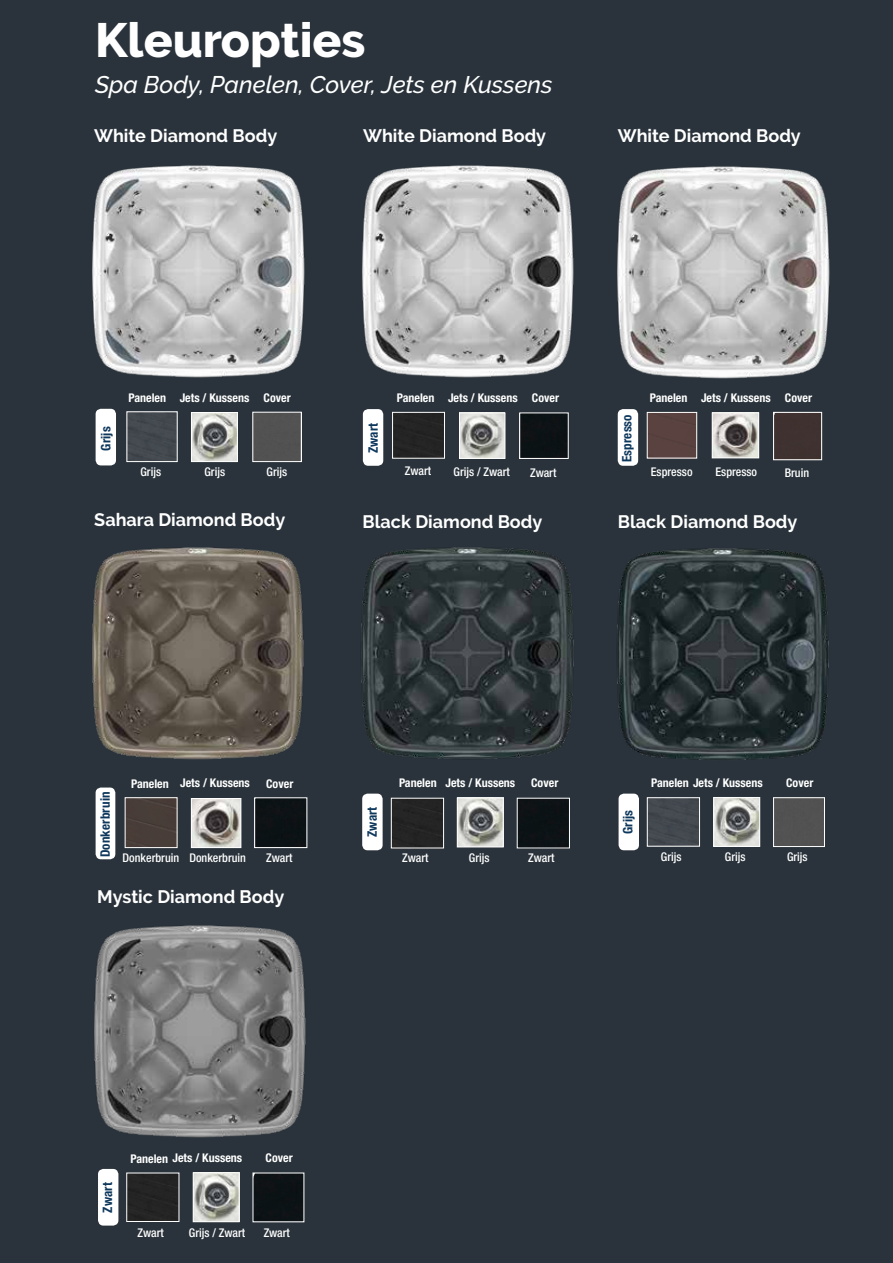
<style>
.page{position:relative;width:893px;height:1263px;background:#2a333b}
.page>*{position:absolute;margin:0;border:0;box-sizing:border-box;transform-origin:0 0}
.t1{font:800 48px "Raleway";color:#fff}
.t2{font:italic 500 24px "Raleway";color:#fff}
.t3{font:700 18px "Raleway";color:#fff}
.t4{font:700 condensed 13.05px "Helvetica Neue";letter-spacing:.01em;color:#0e375c}
.t5{font:700 condensed 12px "Helvetica Neue";color:#fff}
.t6{font:500 condensed 12px "Helvetica Neue";color:#fff}
</style>
<div class="page">
<div style="left:96px;top:787px;width:19px;height:72px;background:#fff;border-radius:5px"></div>
<div style="left:96px;top:409px;width:20px;height:56px;background:#fff;border-radius:5px"></div>
<div style="left:363px;top:409px;width:20px;height:57px;background:#fff;border-radius:5px"></div>
<div style="left:618px;top:409px;width:20px;height:57px;background:#fff;border-radius:5px"></div>
<div style="left:362px;top:794px;width:21px;height:56px;background:#fff;border-radius:5px"></div>
<div style="left:619px;top:794px;width:20px;height:56px;background:#fff;border-radius:5px"></div>
<div style="left:98px;top:1169px;width:20px;height:56px;background:#fff;border-radius:5px"></div>
<div style="left:129px;top:413px;width:47px;height:47px;background:#43494f"></div>
<div style="left:127px;top:411px;width:51px;height:51px;border:1px solid #fff"></div>
<div style="left:649px;top:414px;width:46px;height:42px;background:#59423f"></div>
<div style="left:647px;top:412px;width:50px;height:46px;border:1px solid #fff"></div>
<img style="left:92px;top:547px;width:212px;height:213px">
<div style="left:392px;top:412px;width:53px;height:47px;border:1px solid #fff"></div>
<img style="left:617px;top:548px;width:212px;height:212px">
<div style="left:254px;top:414px;width:46px;height:46px;background:#525252"></div>
<div style="left:252px;top:412px;width:50px;height:50px;border:1px solid #fff"></div>
<div style="left:775px;top:414px;width:45px;height:44px;background:#3f3130"></div>
<div style="left:773px;top:412px;width:49px;height:48px;border:1px solid #fff"></div>
<img style="left:461px;top:415px;width:42px;height:42px">
<div style="left:459px;top:413px;width:46px;height:46px;border:1px solid #fff"></div>
<img style="left:714px;top:414px;width:43px;height:42px">
<div style="left:712px;top:412px;width:47px;height:46px;border:1px solid #fff"></div>
<img style="left:193px;top:414px;width:43px;height:46px">
<div style="left:191px;top:412px;width:47px;height:50px;border:1px solid #fff"></div>
<div style="left:127px;top:799px;width:48px;height:47px;background:#483d38"></div>
<div style="left:125px;top:797px;width:52px;height:51px;border:1px solid #fff"></div>
<img style="left:193px;top:800px;width:46px;height:46px">
<div style="left:191px;top:798px;width:50px;height:50px;border:1px solid #fff"></div>
<div style="left:254px;top:797px;width:53px;height:51px;border:1px solid #fff"></div>
<div style="left:519px;top:413px;width:50px;height:46px;border:1px solid #fff"></div>
<div style="left:391px;top:798px;width:53px;height:50px;border:1px solid #fff"></div>
<div style="left:649px;top:799px;width:49px;height:45px;background:#43494f"></div>
<div style="left:647px;top:797px;width:53px;height:49px;border:1px solid #fff"></div>
<div style="left:775px;top:799px;width:48px;height:46px;background:#525252"></div>
<div style="left:773px;top:797px;width:52px;height:50px;border:1px solid #fff"></div>
<img style="left:715px;top:799px;width:43px;height:46px">
<div style="left:713px;top:797px;width:47px;height:50px;border:1px solid #fff"></div>
<img style="left:459px;top:799px;width:43px;height:46px">
<div style="left:457px;top:797px;width:47px;height:50px;border:1px solid #fff"></div>
<div style="left:126px;top:1173px;width:53px;height:49px;border:1px solid #fff"></div>
<img style="left:195px;top:1174px;width:42px;height:46px">
<div style="left:193px;top:1172px;width:46px;height:50px;border:1px solid #fff"></div>
<img style="left:92px;top:165px;width:213px;height:213px">
<img style="left:362px;top:165px;width:212px;height:213px">
<img style="left:617px;top:166px;width:213px;height:213px">
<img style="left:361px;top:547px;width:213px;height:212px">
<img style="left:94px;top:925px;width:212px;height:213px">
<h1 class="t1" style="left:95px;top:13px;width:272px">Kleuropties</h1>
<h2 class="t2" style="left:95px;top:71px;width:459px">Spa Body, Panelen, Cover, Jets en Kussens</h2>
<h3 class="t3" style="left:94px;top:125px;width:185px">White Diamond Body</h3>
<h3 class="t3" style="left:363px;top:125px;width:185px">White Diamond Body</h3>
<h3 class="t3" style="left:618px;top:125px;width:185px">White Diamond Body</h3>
<p class="t5" style="left:128px;top:390px;width:164px">Panelen Jets / Kussens Cover</p>
<p class="t5" style="left:397px;top:390px;width:164px">Panelen Jets / Kussens Cover</p>
<p class="t5" style="left:650px;top:390px;width:164px">Panelen Jets / Kussens Cover</p>
<p class="t4" style="left:98px;top:451px;width:26px;rotate:-90deg">Grijs</p>
<p class="t4" style="left:365px;top:453px;width:32px;rotate:-90deg">Zwart</p>
<p class="t4" style="left:619px;top:462px;width:49px;rotate:-90deg">Espresso</p>
<p class="t6" style="left:267px;top:465px;width:22px">Grijs</p>
<p class="t6" style="left:405px;top:464px;width:28px">Zwart</p>
<p class="t6" style="left:141px;top:465px;width:22px">Grijs</p>
<p class="t6" style="left:205px;top:465px;width:22px">Grijs</p>
<p class="t6" style="left:454px;top:465px;width:58px">Grijs / Zwart</p>
<p class="t6" style="left:530px;top:465px;width:28px">Zwart</p>
<p class="t6" style="left:651px;top:464px;width:43px">Espresso</p>
<p class="t6" style="left:715px;top:465px;width:43px">Espresso</p>
<p class="t6" style="left:785px;top:465px;width:26px">Bruin</p>
<h3 class="t3" style="left:94px;top:510px;width:192px">Sahara Diamond Body</h3>
<h3 class="t3" style="left:363px;top:511px;width:181px">Black Diamond Body</h3>
<h3 class="t3" style="left:618px;top:511px;width:181px">Black Diamond Body</h3>
<p class="t4" style="left:97px;top:857px;width:67px;rotate:-90deg">Donkerbruin</p>
<p class="t5" style="left:131px;top:776px;width:120px">Panelen Jets / Kussens</p>
<p class="t6" style="left:123px;top:851px;width:125px">Donkerbruin Donkerbruin</p>
<p class="t5" style="left:266px;top:776px;width:29px">Cover</p>
<p class="t6" style="left:266px;top:851px;width:28px">Zwart</p>
<h3 class="t3" style="left:97px;top:887px;width:189px">Mystic Diamond Body</h3>
<p class="t5" style="left:399px;top:775px;width:118px">Panelen Jets / Kussens</p>
<p class="t5" style="left:531px;top:776px;width:29px">Cover</p>
<p class="t5" style="left:651px;top:775px;width:113px">Panelen Jets / Kussens</p>
<p class="t5" style="left:786px;top:776px;width:29px">Cover</p>
<p class="t4" style="left:364px;top:837px;width:32px;rotate:-90deg">Zwart</p>
<p class="t4" style="left:620px;top:834px;width:26px;rotate:-90deg">Grijs</p>
<p class="t6" style="left:402px;top:851px;width:28px">Zwart</p>
<p class="t6" style="left:469px;top:851px;width:22px">Grijs</p>
<p class="t6" style="left:528px;top:851px;width:28px">Zwart</p>
<p class="t6" style="left:661px;top:850px;width:22px">Grijs</p>
<p class="t6" style="left:725px;top:850px;width:22px">Grijs</p>
<p class="t6" style="left:787px;top:850px;width:22px">Grijs</p>
<p class="t4" style="left:99px;top:1213px;width:32px;rotate:-90deg">Zwart</p>
<p class="t5" style="left:131px;top:1150px;width:113px">Panelen Jets / Kussens</p>
<p class="t5" style="left:266px;top:1151px;width:29px">Cover</p>
<p class="t6" style="left:138px;top:1225px;width:28px">Zwart</p>
<p class="t6" style="left:189px;top:1225px;width:58px">Grijs / Zwart</p>
<p class="t6" style="left:264px;top:1225px;width:28px">Zwart</p>
</div>
